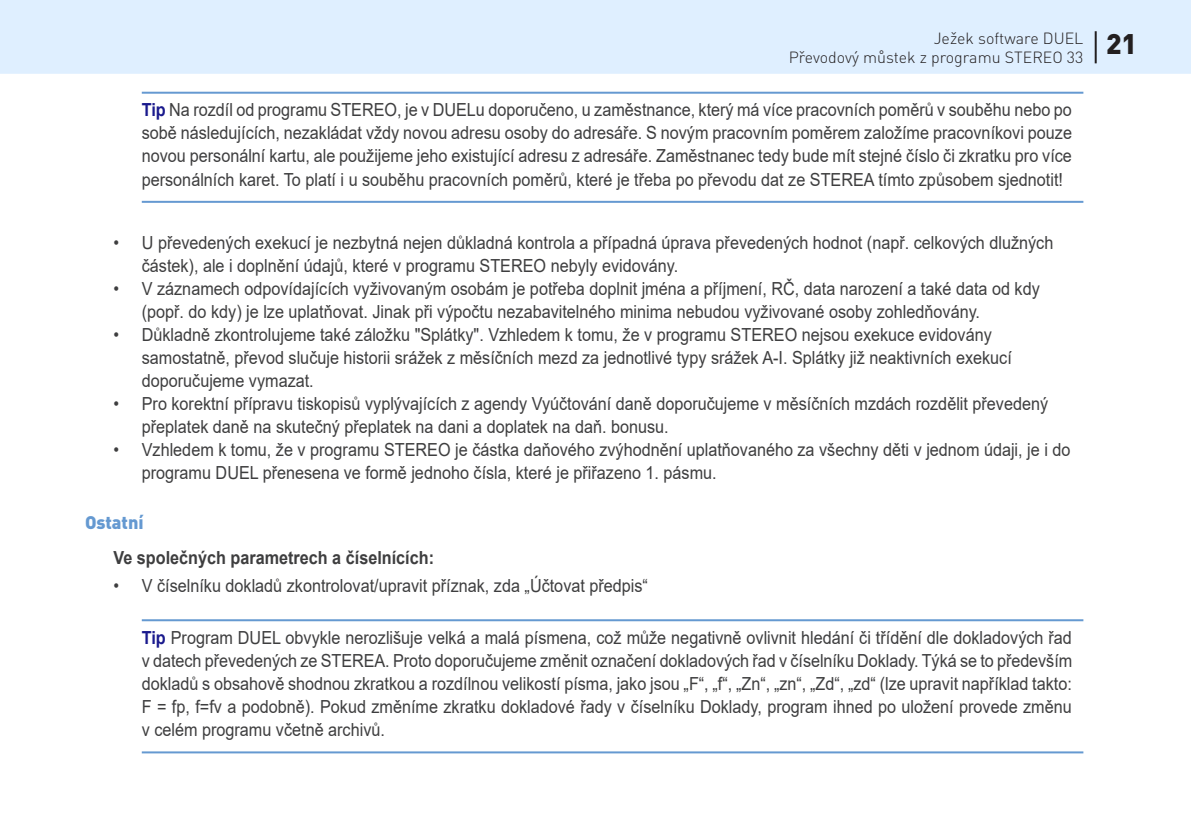
<style>
.page{position:relative;width:1191px;height:840px;background:#fff}
.page>*{position:absolute;margin:0;border:0;box-sizing:border-box;transform-origin:0 0}
.t1{font:900 28px "DINCE";color:#231f20}
.t2{font:18px/23px "Arial";color:#3e3e3f;scale:.9 1}
.t3{font:700 18px "Arial";color:#3e3e3f;scale:.9 1}
.t4{font:900 18px "DINCE";color:#6599d1}
.t5{font:300 16px/19.2px "DINCE";color:#231f20;text-align:right}
.s1{font-weight:700;color:#1a1a8d}
</style>
<div class="page">
<div style="left:0;top:0;width:1191px;height:74px;background:#dfefff"></div>
<hr style="left:1094px;top:31px;width:2px;height:32px;background:#231f20">
<hr style="left:142px;top:92px;width:941px;height:2px;background:#6599d1">
<hr style="left:142px;top:201px;width:941px;height:2px;background:#6599d1">
<hr style="left:142px;top:619px;width:941px;height:2px;background:#6599d1">
<hr style="left:142px;top:751px;width:941px;height:2px;background:#6599d1">
<p class="t5" style="left:788px;top:28px;width:296px">Ježek software DUEL<br>Převodový můstek z programu STEREO 33</p>
<p class="t2" style="left:142px;top:98px;width:1035px;text-align:justify"><span class="s1">Tip</span> Na rozdíl od programu STEREO, je v DUELu doporučeno, u zaměstnance, který má více pracovních poměrů v souběhu nebo po sobě následujících, nezakládat vždy novou adresu osoby do adresáře. S novým pracovním poměrem založíme pracovníkovi pouze novou personální kartu, ale použijeme jeho existující adresu z adresáře. Zaměstnanec tedy bude mít stejné číslo či zkratku pro více personálních karet. To platí i u souběhu pracovních poměrů, které je třeba po převodu dat ze STEREA tímto způsobem sjednotit!</p>
<p class="t2" style="left:142px;top:230px;width:1014px;text-indent:-28px">• U převedených exekucí je nezbytná nejen důkladná kontrola a případná úprava převedených hodnot (např. celkových dlužných částek), ale i doplnění údajů, které v programu STEREO nebyly evidovány.</p>
<p class="t2" style="left:142px;top:276px;width:999px;text-indent:-28px">• V záznamech odpovídajících vyživovaným osobám je potřeba doplnit jména a příjmení, RČ, data narození a také data od kdy (popř. do kdy) je lze uplatňovat. Jinak při výpočtu nezabavitelného minima nebudou vyživované osoby zohledňovány.</p>
<p class="t2" style="left:142px;top:322px;width:968px;text-indent:-28px">• Důkladně zkontrolujeme také záložku "Splátky". Vzhledem k tomu, že v programu STEREO nejsou exekuce evidovány samostatně, převod slučuje historii srážek z měsíčních mezd za jednotlivé typy srážek A-I. Splátky již neaktivních exekucí doporučujeme vymazat.</p>
<p class="t2" style="left:142px;top:391px;width:1008px;text-indent:-28px">• Pro korektní přípravu tiskopisů vyplývajících z agendy Vyúčtování daně doporučujeme v měsíčních mzdách rozdělit převedený přeplatek daně na skutečný přeplatek na dani a doplatek na daň. bonusu.</p>
<p class="t2" style="left:142px;top:437px;width:1033px;text-indent:-28px">• Vzhledem k tomu, že v programu STEREO je částka daňového zvýhodnění uplatňovaného za všechny děti v jednom údaji, je i do programu DUEL přenesena ve formě jednoho čísla, které je přiřazeno 1. pásmu.</p>
<p class="t4" style="left:85px;top:510px;width:60px">Ostatní</p>
<p class="t3" style="left:113px;top:544px;width:358px">Ve společných parametrech a číselnících:</p>
<p class="t2" style="left:113px;top:574px;width:595px">• V číselníku dokladů zkontrolovat/upravit příznak, zda „Účtovat předpis“</p>
<p class="t2" style="left:142px;top:625px;width:1035px;text-align:justify"><span class="s1">Tip</span> Program DUEL obvykle nerozlišuje velká a malá písmena, což může negativně ovlivnit hledání či třídění dle dokladových řad v datech převedených ze STEREA. Proto doporučujeme změnit označení dokladových řad v číselníku Doklady. Týká se to především dokladů s obsahově shodnou zkratkou a rozdílnou velikostí písma, jako jsou „F“, „f“, „Zn“, „zn“, „Zd“, „zd“ (lze upravit například takto:<br>F = fp, f=fv a podobně). Pokud změníme zkratku dokladové řady v číselníku Doklady, program ihned po uložení provede změnu v celém programu včetně archivů.</p>
<h1 class="t1" style="left:1106px;top:25px;width:33px">21</h1>
</div>
